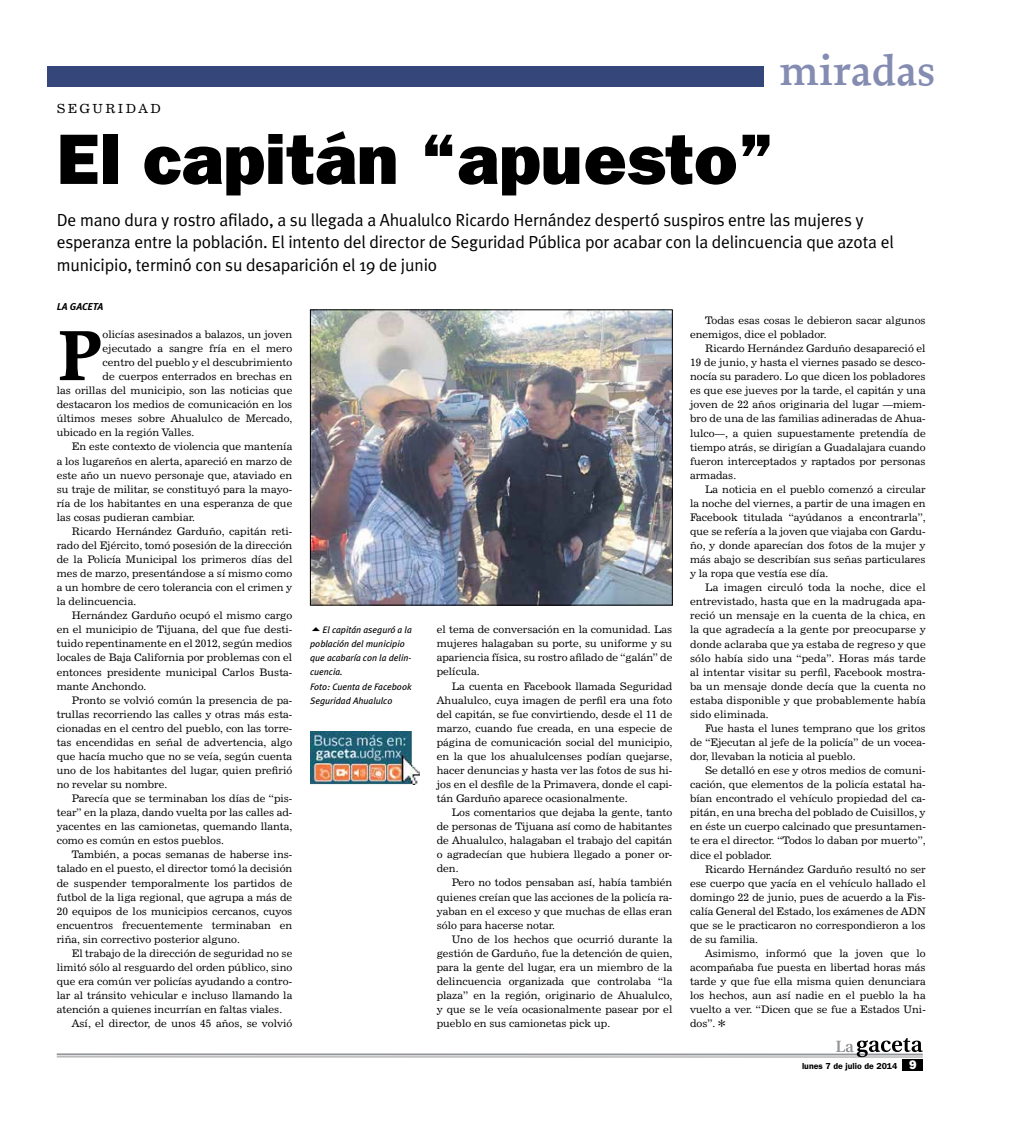
<style>
.page{position:relative;width:1025px;height:1125px;background:#fff}
.page>*{position:absolute;margin:0;border:0;box-sizing:border-box;transform-origin:0 0}
.t1{font:700 74.88px "Proforma";color:#000}
.t2{font:800 71.75px "Franklin Gothic";color:#000}
.t3{font:600 43.75px "Proforma";color:#858cb2}
.t4{font:17.5px/22.5px "Meta Plus Normal";letter-spacing:-.01em;color:#000}
.t5{font:12.5px "News 702 BT";letter-spacing:.2em;color:#000}
.t6{font:10.25px/14.1px "News 702 BT";color:#000;text-align:justify}
.t7{font:italic 700 10px "Meta Plus";letter-spacing:.015em;color:#000}
.t8{font:italic 9.38px/14px "Meta Plus";color:#000}
.t9{font:600 8.75px "Franklin Gothic";color:#000}
.s1{font-family:"Monotype Sorts"}
.s2{font-weight:800;font-size:12.5px;color:#fff}
</style>
<div class="page">
<hr style="left:57px;top:1053px;width:865px;height:2px;background:#939598">
<hr style="left:57px;top:1057px;width:865px;height:1px;background:#939598">
<svg style="left:835px;top:1038px;width:87px;height:19px"></svg>
<div style="left:902px;top:1059px;width:20px;height:11px;background:#000"></div>
<div style="left:47px;top:66px;width:716px;height:20px;background:#35467a"></div>
<img style="left:312px;top:312px;width:358px;height:291px">
<img style="left:310px;top:732px;width:110px;height:52px">
<h3 class="t3" style="left:779px;top:43px;width:157px">miradas</h3>
<p class="t5" style="left:57px;top:101px;width:105px">SEGURIDAD</p>
<h2 class="t2" style="left:57px;top:117px;width:719px">El capitán “apuesto”</h2>
<p class="t4" style="left:57px;top:208px;width:838px">De mano dura y rostro afilado, a su llegada a Ahualulco Ricardo Hernández despertó suspiros entre las mujeres y esperanza entre la población. El intento del director de Seguridad Pública por acabar con la delincuencia que azota el municipio, terminó con su desaparición el 19 de junio</p>
<p class="t7" style="left:57px;top:301px;width:48px">LA GACETA</p>
<h1 class="t1" style="left:57px;top:308px;width:47px">P</h1>
<p class="t6" style="left:103px;top:327px;width:191px">olicías asesinados a balazos, un joven</p>
<p class="t6" style="left:689px;top:313px;width:237px;text-indent:15px">Todas esas cosas le debieron sacar algunos enemigos, dice el poblador.</p>
<p class="t6" style="left:689px;top:341px;width:237px;text-indent:15px">Ricardo Hernández Garduño desapareció el 19 de junio, y hasta el viernes pasado se desco&shy;nocía su paradero. Lo que dicen los pobladores es que ese jueves por la tarde, el capitán y una joven de 22 años originaria del lugar —miem&shy;bro de una de las familias adineradas de Ahua&shy;lulco—, a quien supuestamente pretendía de tiempo atrás, se dirigían a Guadalajara cuando fueron interceptados y raptados por personas armadas.</p>
<p class="t6" style="left:689px;top:482px;width:237px;text-indent:15px">La noticia en el pueblo comenzó a circular la noche del viernes, a partir de una imagen en Facebook titulada “ayúdanos a encontrarla”, que se refería a la joven que viajaba con Gardu&shy;ño, y donde aparecían dos fotos de la mujer y más abajo se describían sus señas particulares y la ropa que vestía ese día.</p>
<p class="t6" style="left:689px;top:580px;width:237px;text-indent:15px">La imagen circuló toda la noche, dice el entrevistado, hasta que en la madrugada apa&shy;reció un mensaje en la cuenta de la chica, en la que agradecía a la gente por preocuparse y donde aclaraba que ya estaba de regreso y que sólo había sido una “peda”. Horas más tarde al intentar visitar su perfil, Facebook mostra&shy;ba un mensaje donde decía que la cuenta no estaba disponible y que probablemente había sido eliminada.</p>
<p class="t6" style="left:689px;top:721px;width:237px;text-indent:15px">Fue hasta el lunes temprano que los gritos de “Ejecutan al jefe de la policía” de un vocea&shy;dor, llevaban la noticia al pueblo.</p>
<p class="t6" style="left:689px;top:763px;width:237px;text-indent:15px">Se detalló en ese y otros medios de comuni&shy;cación, que elementos de la policía estatal ha&shy;bían encontrado el vehículo propiedad del ca&shy;pitán, en una brecha del poblado de Cuisillos, y en éste un cuerpo calcinado que presuntamen&shy;te era el director. “Todos lo daban por muerto”, dice el poblador.</p>
<p class="t6" style="left:689px;top:862px;width:237px;text-indent:15px">Ricardo Hernández Garduño resultó no ser ese cuerpo que yacía en el vehículo hallado el domingo 22 de junio, pues de acuerdo a la Fis&shy;calía General del Estado, los exámenes de ADN que se le practicaron no correspondieron a los de su familia.</p>
<p class="t6" style="left:689px;top:946px;width:237px;text-indent:15px">Asimismo, informó que la joven que lo acompañaba fue puesta en libertad horas más tarde y que fue ella misma quien denunciara los hechos, aun así nadie en el pueblo la ha vuelto a ver. “Dicen que se fue a Estados Uni&shy;dos”. <span class="s1">[</span></p>
<p class="t6" style="left:103px;top:341px;width:191px">ejecutado a sangre fría en el mero</p>
<p class="t6" style="left:103px;top:355px;width:191px">centro del pueblo y el descubrimiento</p>
<p class="t6" style="left:103px;top:369px;width:191px">de cuerpos enterrados en brechas en</p>
<p class="t6" style="left:57px;top:383px;width:237px">las orillas del municipio, son las noticias que</p>
<p class="t6" style="left:57px;top:397px;width:237px">destacaron los medios de comunicación en los</p>
<p class="t6" style="left:57px;top:411px;width:237px">últimos meses sobre Ahualulco de Mercado,</p>
<p class="t6" style="left:57px;top:426px;width:139px">ubicado en la región Valles.</p>
<p class="t6" style="left:72px;top:440px;width:222px">En este contexto de violencia que mantenía</p>
<p class="t6" style="left:57px;top:454px;width:237px">a los lugareños en alerta, apareció en marzo de</p>
<p class="t6" style="left:57px;top:468px;width:237px">este año un nuevo personaje que, ataviado en</p>
<p class="t6" style="left:57px;top:482px;width:237px">su traje de militar, se constituyó para la mayo-</p>
<p class="t6" style="left:57px;top:496px;width:237px">ría de los habitantes en una esperanza de que</p>
<p class="t6" style="left:57px;top:510px;width:140px">las cosas pudieran cambiar.</p>
<p class="t6" style="left:72px;top:524px;width:222px">Ricardo Hernández Garduño, capitán reti-</p>
<p class="t6" style="left:57px;top:538px;width:237px">rado del Ejército, tomó posesión de la dirección</p>
<p class="t6" style="left:57px;top:552px;width:237px">de la Policía Municipal los primeros días del</p>
<p class="t6" style="left:57px;top:566px;width:237px">mes de marzo, presentándose a sí mismo como</p>
<p class="t6" style="left:57px;top:580px;width:237px">a un hombre de cero tolerancia con el crimen y</p>
<p class="t6" style="left:57px;top:594px;width:81px">la delincuencia.</p>
<p class="t6" style="left:72px;top:608px;width:222px">Hernández Garduño ocupó el mismo cargo</p>
<p class="t6" style="left:57px;top:622px;width:237px">en el municipio de Tijuana, del que fue desti-</p>
<p class="t6" style="left:57px;top:637px;width:237px">tuido repentinamente en el 2012, según medios</p>
<p class="t6" style="left:57px;top:651px;width:237px">locales de Baja California por problemas con el</p>
<p class="t6" style="left:57px;top:665px;width:237px">entonces presidente municipal Carlos Busta-</p>
<p class="t6" style="left:57px;top:679px;width:91px">mante Anchondo.</p>
<p class="t6" style="left:72px;top:693px;width:222px">Pronto se volvió común la presencia de pa-</p>
<p class="t6" style="left:57px;top:707px;width:237px">trullas recorriendo las calles y otras más esta-</p>
<p class="t6" style="left:57px;top:721px;width:237px">cionadas en el centro del pueblo, con las torre-</p>
<p class="t6" style="left:57px;top:735px;width:237px">tas encendidas en señal de advertencia, algo</p>
<p class="t6" style="left:57px;top:749px;width:237px">que hacía mucho que no se veía, según cuenta</p>
<p class="t6" style="left:57px;top:763px;width:237px">uno de los habitantes del lugar, quien prefirió</p>
<p class="t6" style="left:57px;top:777px;width:112px">no revelar su nombre.</p>
<p class="t6" style="left:72px;top:791px;width:222px">Parecía que se terminaban los días de “pis-</p>
<p class="t6" style="left:57px;top:805px;width:237px">tear” en la plaza, dando vuelta por las calles ad-</p>
<p class="t6" style="left:57px;top:819px;width:237px">yacentes en las camionetas, quemando llanta,</p>
<p class="t6" style="left:57px;top:833px;width:169px">como es común en estos pueblos.</p>
<p class="t6" style="left:72px;top:848px;width:222px">También, a pocas semanas de haberse ins-</p>
<p class="t6" style="left:57px;top:862px;width:237px">talado en el puesto, el director tomó la decisión</p>
<p class="t6" style="left:57px;top:876px;width:237px">de suspender temporalmente los partidos de</p>
<p class="t6" style="left:57px;top:890px;width:237px">futbol de la liga regional, que agrupa a más de</p>
<p class="t6" style="left:57px;top:904px;width:237px">20 equipos de los municipios cercanos, cuyos</p>
<p class="t6" style="left:57px;top:918px;width:237px">encuentros frecuentemente terminaban en</p>
<p class="t6" style="left:57px;top:932px;width:184px">riña, sin correctivo posterior alguno.</p>
<p class="t6" style="left:72px;top:946px;width:222px">El trabajo de la dirección de seguridad no se</p>
<p class="t6" style="left:57px;top:960px;width:237px">limitó sólo al resguardo del orden público, sino</p>
<p class="t6" style="left:57px;top:974px;width:237px">que era común ver policías ayudando a contro-</p>
<p class="t6" style="left:57px;top:988px;width:237px">lar al tránsito vehicular e incluso llamando la</p>
<p class="t6" style="left:57px;top:1002px;width:227px">atención a quienes incurrían en faltas viales.</p>
<p class="t6" style="left:72px;top:1016px;width:222px">Así, el director, de unos 45 años, se volvió</p>
<p class="t8" style="left:310px;top:623px;width:103px;text-indent:12px">El capitán aseguró a la población del municipio que acabaría con la delin&shy;cuencia.<br>Foto: Cuenta de Facebook<br>Seguridad Ahualulco</p>
<p class="t6" style="left:436px;top:622px;width:237px">el tema de conversación en la comunidad. Las mujeres halagaban su porte, su uniforme y su apariencia física, su rostro afilado de “galán” de película.</p>
<p class="t6" style="left:436px;top:679px;width:237px;text-indent:15px">La cuenta en Facebook llamada Seguridad Ahualulco, cuya imagen de perfil era una foto del capitán, se fue convirtiendo, desde el 11 de marzo, cuando fue creada, en una especie de página de comunicación social del municipio, en la que los ahualulcenses podían quejarse, hacer denuncias y hasta ver las fotos de sus hi&shy;jos en el desfile de la Primavera, donde el capi&shy;tán Garduño aparece ocasionalmente.</p>
<p class="t6" style="left:436px;top:805px;width:237px;text-indent:15px">Los comentarios que dejaba la gente, tanto de personas de Tijuana así como de habitantes de Ahualulco, halagaban el trabajo del capitán o agradecían que hubiera llegado a poner or&shy;den.</p>
<p class="t6" style="left:436px;top:876px;width:237px;text-indent:15px">Pero no todos pensaban así, había también quienes creían que las acciones de la policía ra&shy;yaban en el exceso y que muchas de ellas eran sólo para hacerse notar.</p>
<p class="t6" style="left:436px;top:932px;width:237px;text-indent:15px">Uno de los hechos que ocurrió durante la gestión de Garduño, fue la detención de quien, para la gente del lugar, era un miembro de la delincuencia organizada que controlaba “la plaza” en la región, originario de Ahualulco, y que se le veía ocasionalmente pasear por el pueblo en sus camionetas pick up.</p>
<p class="t9" style="left:801px;top:1061px;width:116px">lunes 7 de julio de 2014 <span class="s2">9</span></p>
</div>
